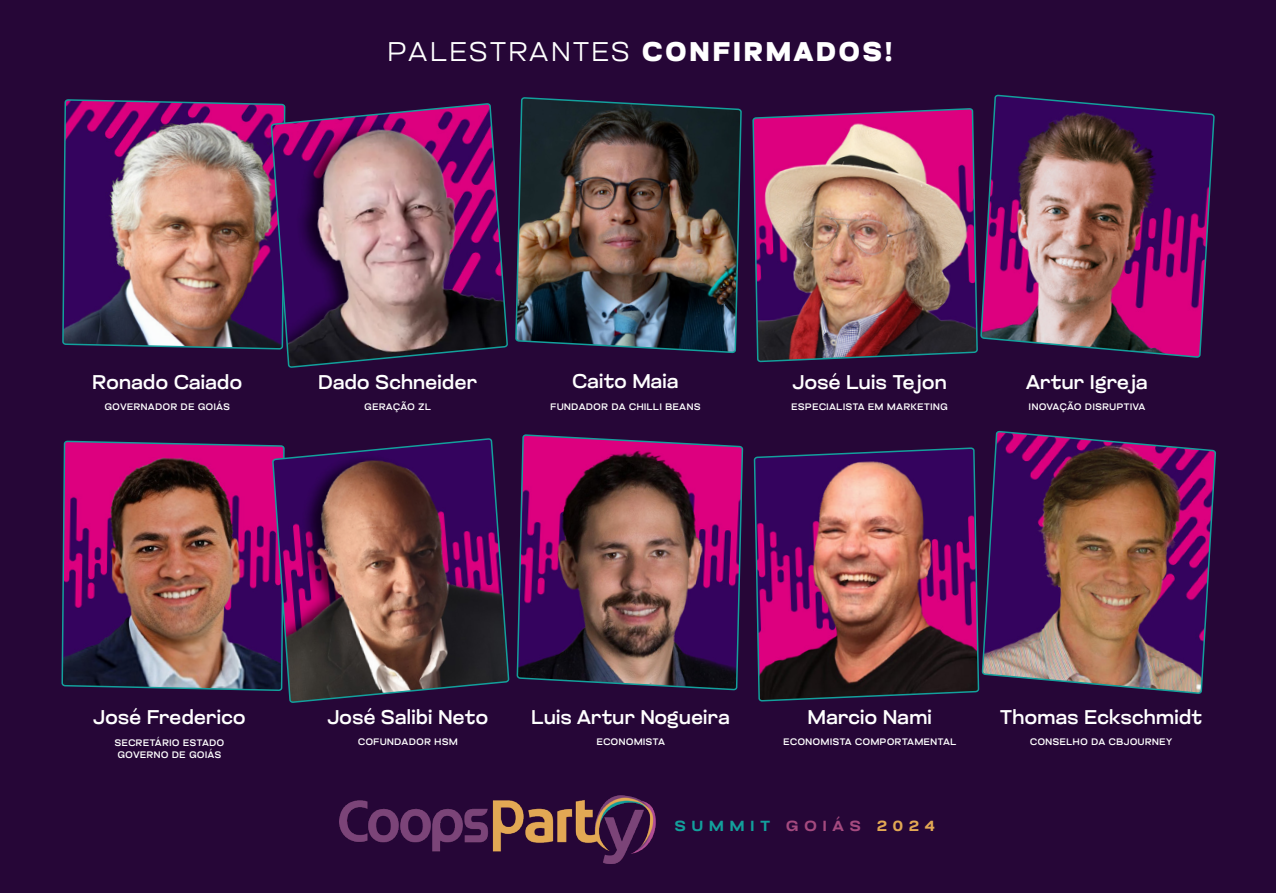
<style>
.page{position:relative;width:1276px;height:893px;background:#260637}
.page>*{position:absolute;margin:0;border:0;box-sizing:border-box;transform-origin:0 0}
.t1{font:200 27px "Glancyr";letter-spacing:.11em;color:#fff}
.t2{font:19.8px "Glancyr";letter-spacing:.02em;color:#fff}
.t3{font:500 14.55px "Glancyr";letter-spacing:.38em;color:#13a09c;scale:1.09 1}
.t4{font:9.45px "Glancyr";letter-spacing:.07em;color:#fff}
.s1{font-weight:700}
.s2{color:#a44a7f}
.s3{color:#e2a854}
</style>
<div class="page">
<img style="left:62px;top:99px;width:209px;height:251px">
<svg style="left:271px;top:103px;width:236px;height:265px;background:#733f69"></svg>
<img style="left:752px;top:109px;width:226px;height:339px">
<img style="left:515px;top:97px;width:227px;height:243px">
<svg style="left:980px;top:94px;width:234px;height:264px;background:#773263"></svg>
<img style="left:339px;top:800px;width:317px;height:63px">
<img style="left:61px;top:440px;width:212px;height:251px">
<img style="left:273px;top:438px;width:236px;height:265px">
<svg style="left:753px;top:448px;width:227px;height:254px;background:#783159"></svg>
<svg style="left:516px;top:312px;width:228px;height:501px"></svg>
<img style="left:981px;top:430px;width:234px;height:264px">
<p class="t1" style="left:388px;top:34px;width:505px">PALESTRANTES <span class="s1">CONFIRMADOS!</span></p>
<p class="t2" style="left:93px;top:369px;width:151px">Ronado Caiado</p>
<p class="t4" style="left:105px;top:401px;width:127px">GOVERNADOR DE GOIÁS</p>
<p class="t2" style="left:318px;top:369px;width:160px">Dado Schneider</p>
<p class="t4" style="left:365px;top:401px;width:68px">GERAÇÃO ZL</p>
<p class="t2" style="left:572px;top:368px;width:107px">Caito Maia</p>
<p class="t4" style="left:550px;top:400px;width:151px">FUNDADOR DA CHILLI BEANS</p>
<p class="t2" style="left:792px;top:369px;width:156px">José Luis Tejon</p>
<p class="t4" style="left:791px;top:400px;width:157px">ESPECIALISTA EM MARKETING</p>
<p class="t2" style="left:1026px;top:369px;width:123px">Artur Igreja</p>
<p class="t4" style="left:1029px;top:400px;width:118px">INOVAÇÃO DISRUPTIVA</p>
<p class="t2" style="left:93px;top:704px;width:154px">José Frederico</p>
<p class="t4" style="left:115px;top:736px;width:111px">SECRETÁRIO ESTADO</p>
<p class="t4" style="left:118px;top:748px;width:105px">GOVERNO DE GOIÁS</p>
<p class="t2" style="left:327px;top:704px;width:162px">José Salibi Neto</p>
<p class="t4" style="left:358px;top:735px;width:101px">COFUNDADOR HSM</p>
<p class="t2" style="left:531px;top:703px;width:200px">Luis Artur Nogueira</p>
<p class="t4" style="left:597px;top:735px;width:70px">ECONOMISTA</p>
<p class="t2" style="left:808px;top:704px;width:125px">Marcio Nami</p>
<p class="t4" style="left:783px;top:735px;width:174px">ECONOMISTA COMPORTAMENTAL</p>
<p class="t3" style="left:675px;top:816px;width:240px">SUMMIT <span class="s2">GOIÁS</span> <span class="s3">2024</span></p>
<p class="t2" style="left:1000px;top:704px;width:203px">Thomas Eckschmidt</p>
<p class="t4" style="left:1030px;top:735px;width:144px">CONSELHO DA CBJOURNEY</p>
</div>
